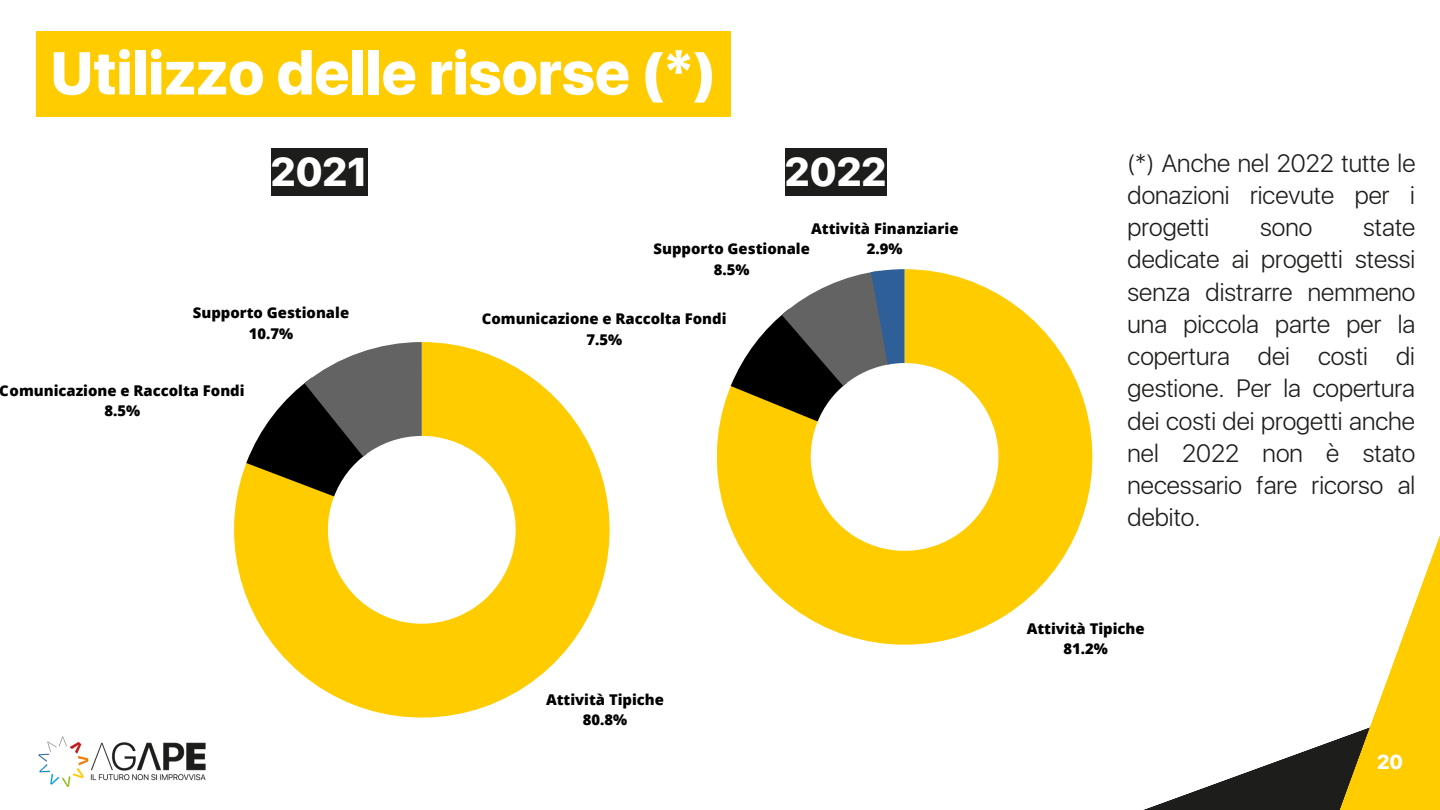
<style>
.page{position:relative;width:1440px;height:810px;background:#fff}
.page>*{position:absolute;margin:0;border:0;box-sizing:border-box;transform-origin:0 0}
.t1{font:800 60px "SFUI Display";color:#fff}
.t2{font:800 40px "SFUI Display";color:#fff}
.t3{font:300 25px/32.2px "SFUI Display";color:#1d1d1b;text-align:justify}
.t4{font:800 20px "SFUI Display";color:#fff}
.t5{font:800 14.8px "Open Sans";color:#000}
</style>
<div class="page">
<svg style="left:1143px;top:536px;width:297px;height:274px"></svg>
<img style="left:38px;top:736px;width:168px;height:52px">
<div style="left:36px;top:31px;width:694px;height:86px;background:#fc0"></div>
<svg style="left:234px;top:342px;width:376px;height:376px;fill:#fc0"></svg>
<svg style="left:246px;top:342px;width:176px;height:154px"></svg>
<svg style="left:717px;top:269px;width:375px;height:376px;fill:#fc0"></svg>
<svg style="left:731px;top:269px;width:174px;height:152px"></svg>
<div style="left:785px;top:148px;width:101px;height:48px;background:#1d1d1b"></div>
<div style="left:271px;top:148px;width:96px;height:48px;background:#1d1d1b"></div>
<p class="t1" style="left:51px;top:37px;width:666px">Utilizzo delle risorse (*)</p>
<p class="t2" style="left:271px;top:148px;width:98px">2021</p>
<p class="t2" style="left:785px;top:148px;width:103px">2022</p>
<p class="t3" style="left:1128px;top:147px;width:289px">(*) Anche nel 2022 tutte le donazioni ricevute per i progetti</p>
<p class="t3" style="left:1128px;top:211px;width:289px;text-indent:236px">state dedicate ai progetti stessi senza distrarre nemmeno una piccola parte per la copertura dei costi di gestione. Per la copertura dei costi dei progetti anche nel 2022 non è stato necessario fare ricorso al debito.</p>
<p class="t5" style="left:811px;top:218px;width:149px">Attività Finanziarie</p>
<p class="t5" style="left:867px;top:238px;width:37px">2.9%</p>
<p class="t3" style="left:1260px;top:211px;width:54px">sono</p>
<p class="t5" style="left:654px;top:239px;width:158px">Supporto Gestionale</p>
<p class="t5" style="left:714px;top:259px;width:37px">8.5%</p>
<p class="t5" style="left:482px;top:308px;width:246px">Comunicazione e Raccolta Fondi</p>
<p class="t5" style="left:586px;top:329px;width:37px">7.5%</p>
<p class="t5" style="left:193px;top:302px;width:158px">Supporto Gestionale</p>
<p class="t5" style="left:249px;top:323px;width:46px">10.7%</p>
<p class="t5" style="left:0;top:380px;width:246px">Comunicazione e Raccolta Fondi</p>
<p class="t5" style="left:105px;top:400px;width:37px">8.5%</p>
<p class="t5" style="left:546px;top:689px;width:120px">Attività Tipiche</p>
<p class="t5" style="left:583px;top:710px;width:46px">80.8%</p>
<p class="t5" style="left:1027px;top:618px;width:120px">Attività Tipiche</p>
<p class="t5" style="left:1064px;top:638px;width:46px">81.2%</p>
<p class="t4" style="left:1377px;top:750px;width:27px">20</p>
</div>
